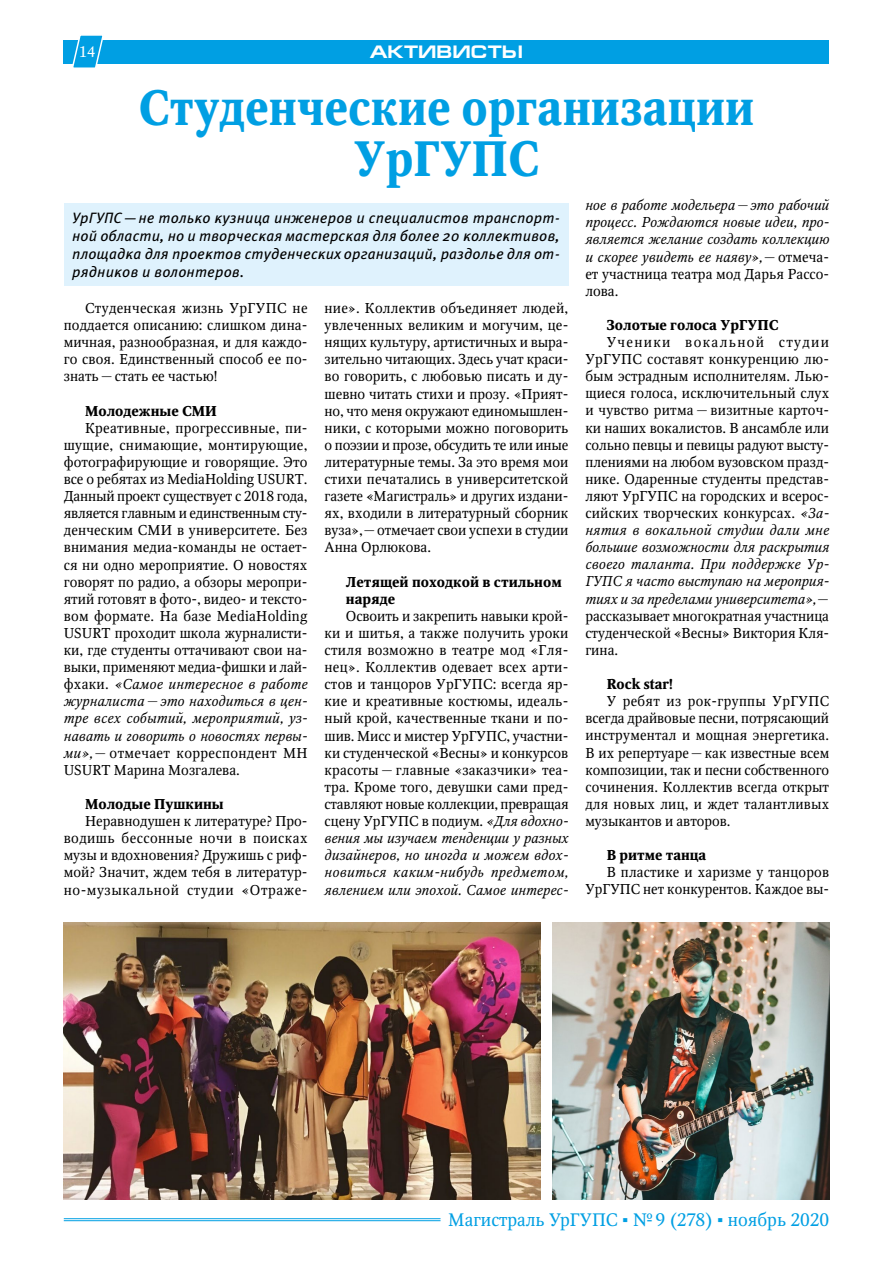
<style>
.page{position:relative;width:893px;height:1263px;background:#fff}
.page>*{position:absolute;margin:0;border:0;box-sizing:border-box;transform-origin:0 0}
.заг1{font:700 49.5px/51px "Octava";color:#009fe3;text-align:center;scale:.92 1}
.t1{font:18px "Octava";color:#009fe3}
.рубрика{font:700 18px "Europe Ext";color:#fff}
.лид{font:italic 15px/18px "Meta Pro";letter-spacing:.005em;color:#000;text-align:justify}
.t2{font:15px "Octava";color:#fff}
.осн{font:14.25px/17.1px "Octava";color:#000;text-align:justify}
.осн-2{font:italic 14.25px/17.1px "Octava";color:#000;text-align:justify}
.осн-3{font:700 14.25px "Octava";color:#000}
.осн-4{font:14.25px "Octava";letter-spacing:.095em;color:#000}
.s1{font-style:italic}
.s2{font-style:normal}
.s3{font-family:"Georgia"}
</style>
<div class="page">
<hr style="left:64px;top:1218px;width:377px;height:1px;background:#009fe3">
<hr style="left:64px;top:1220px;width:377px;height:1px;background:#009fe3">
<svg style="left:447px;top:1094px;width:383px;height:106px"></svg>
<div style="left:64px;top:40px;width:765px;height:24px;background:#009fe3"></div>
<svg style="left:72px;top:35px;width:31px;height:33px"></svg>
<div style="left:64px;top:204px;width:504px;height:82px;background:#dff2fd"></div>
<img style="left:553px;top:923px;width:276px;height:276px">
<img style="left:64px;top:923px;width:476px;height:276px">
<p class="t2" style="left:79px;top:43px;width:18px">14</p>
<p class="рубрика" style="left:370px;top:42px;width:155px">АКТИВИСТЫ</p>
<p class="заг1" style="left:139px;top:83px;width:671px">Студенческие организации<br>УрГУПС</p>
<p class="лид" style="left:72px;top:210px;width:489px">УрГУПС — не только кузница инженеров и специалистов транспорт&shy;ной области, но и творческая мастерская для более 20 коллективов, площадка для проектов студенческих организаций, раздолье для от&shy;рядников и волонтеров.</p>
<p class="осн" style="left:64px;top:299px;width:245px;text-indent:21px">Студенческая жизнь УрГУПС не поддается описанию: слишком дина&shy;мичная, разнообразная, и для каждо&shy;го своя. Единственный способ ее по&shy;знать— стать ее частью!</p>
<p class="осн-3" style="left:85px;top:402px;width:133px">Молодежные СМИ</p>
<p class="осн" style="left:64px;top:419px;width:245px;text-indent:21px">Креативные, прогрессивные, пи&shy;шущие, снимающие, монтирующие, фотографирующие и говорящие. Это все о ребятах из MediaHolding USURT.<br>Данный проект существует с 2018 года, является главным и единственным сту&shy;денческим СМИ в университете. Без внимания медиа-команды не остает&shy;ся ни одно мероприятие. О новостях говорят по радио, а обзоры меропри&shy;ятий готовят в фото-, видео- и тексто&shy;вом формате. На базе MediaHolding USURT проходит школа журналисти&shy;ки, где студенты оттачивают свои на&shy;выки, применяют медиа-фишки и лай&shy;фхаки. <span class="s1">«Самое интересное в работе журналиста — это находиться в цен&shy;тре всех событий, мероприятий, уз&shy;навать и говорить о новостях первы&shy;ми»,</span>— отмечает корреспондент MH USURT Марина Мозгалева.</p>
<p class="осн-3" style="left:85px;top:795px;width:140px">Молодые Пушкины</p>
<p class="осн" style="left:64px;top:812px;width:245px;text-indent:21px">Неравнодушен к литературе? Про&shy;водишь бессонные ночи в поисках музы и вдохновения? Дружишь с риф&shy;мой? Значит, ждем тебя в литератур&shy;но-музыкальной студии «Отраже-</p>
<p class="осн-2" style="left:585px;top:197px;width:245px">ное в работе модельера— это рабочий процесс. Рождаются новые идеи, про&shy;является желание создать коллекцию и скорее увидеть ее наяву»,<span class="s2">— отмеча&shy;ет участница театра мод Дарья Рассо&shy;лова.</span></p>
<p class="осн-3" style="left:607px;top:316px;width:173px">Золотые голоса УрГУПС</p>
<p class="осн-4" style="left:607px;top:333px;width:224px">Ученики вокальной студии</p>
<p class="осн" style="left:585px;top:351px;width:245px">УрГУПС составят конкуренцию лю&shy;бым эстрадным исполнителям. Лью&shy;щиеся голоса, исключительный слух и чувство ритма — визитные карточ&shy;ки наших вокалистов. В ансамбле или сольно певцы и певицы радуют высту&shy;плениями на любом вузовском празд&shy;нике. Одаренные студенты представ&shy;ляют УрГУПС на городских и всерос&shy;сийских творческих конкурсах. <span class="s1">«За&shy;нятия в вокальной студии дали мне большие возможности для раскрытия своего таланта. При поддержке Ур-ГУПС я часто выступаю на мероприя&shy;тиях и за пределами университета»,</span>— рассказывает многократная участница студенческой «Весны» Виктория Кля&shy;гина.</p>
<p class="осн-3" style="left:607px;top:675px;width:68px">Rock star!</p>
<p class="осн" style="left:585px;top:693px;width:245px;text-indent:21px">У ребят из рок-группы УрГУПС всегда драйвовые песни, потрясающий инструментал и мощная энергетика.<br>В их репертуаре— как известные всем композиции, так и песни собственного сочинения. Коллектив всегда открыт для новых лиц, и ждет талантливых музыкантов и авторов.</p>
<p class="осн-3" style="left:607px;top:846px;width:101px">В ритме танца</p>
<p class="осн" style="left:585px;top:864px;width:245px;text-align:right">В пластике и харизме у танцоров<br>УрГУПС нет конкурентов. Каждое вы-</p>
<p class="осн" style="left:325px;top:299px;width:245px">ние». Коллектив объединяет людей, увлеченных великим и могучим, це&shy;нящих культуру, артистичных и выра&shy;зительно читающих. Здесь учат краси&shy;во говорить, с любовью писать и ду&shy;шевно читать стихи и прозу. «Прият&shy;но, что меня окружают единомышлен&shy;ники, с которыми можно поговорить о поэзии и прозе, обсудить те или иные литературные темы. За это время мои стихи печатались в университетской газете «Магистраль» и других издани&shy;ях, входили в литературный сборник вуза»,— отмечает свои успехи в студии Анна Орлюкова.</p>
<p class="осн-3" style="left:346px;top:573px;width:217px">Летящей походкой в стильном</p>
<p class="осн-3" style="left:346px;top:590px;width:51px">наряде</p>
<p class="осн" style="left:325px;top:607px;width:245px;text-indent:21px">Освоить и закрепить навыки крой&shy;ки и шитья, а также получить уроки стиля возможно в театре мод «Гля&shy;нец». Коллектив одевает всех арти&shy;стов и танцоров УрГУПС: всегда яр&shy;кие и креативные костюмы, идеаль&shy;ный крой, качественные ткани и по&shy;шив. Мисс и мистер УрГУПС, участни&shy;ки студенческой «Весны» и конкурсов красоты — главные «заказчики» теа&shy;тра. Кроме того, девушки сами пред&shy;ставляют новые коллекции, превращая сцену УрГУПС в подиум. <span class="s1">«Для вдохно&shy;вения мы изучаем тенденции у разных дизайнеров, но иногда и можем вдох&shy;новиться каким-нибудь предметом, явлением или эпохой. Самое интерес-</span></p>
<p class="t1" style="left:448px;top:1208px;width:382px">Магистраль УрГУПС <span class="s3">▪</span> №9 (278) <span class="s3">▪</span> ноябрь 2020</p>
</div>
